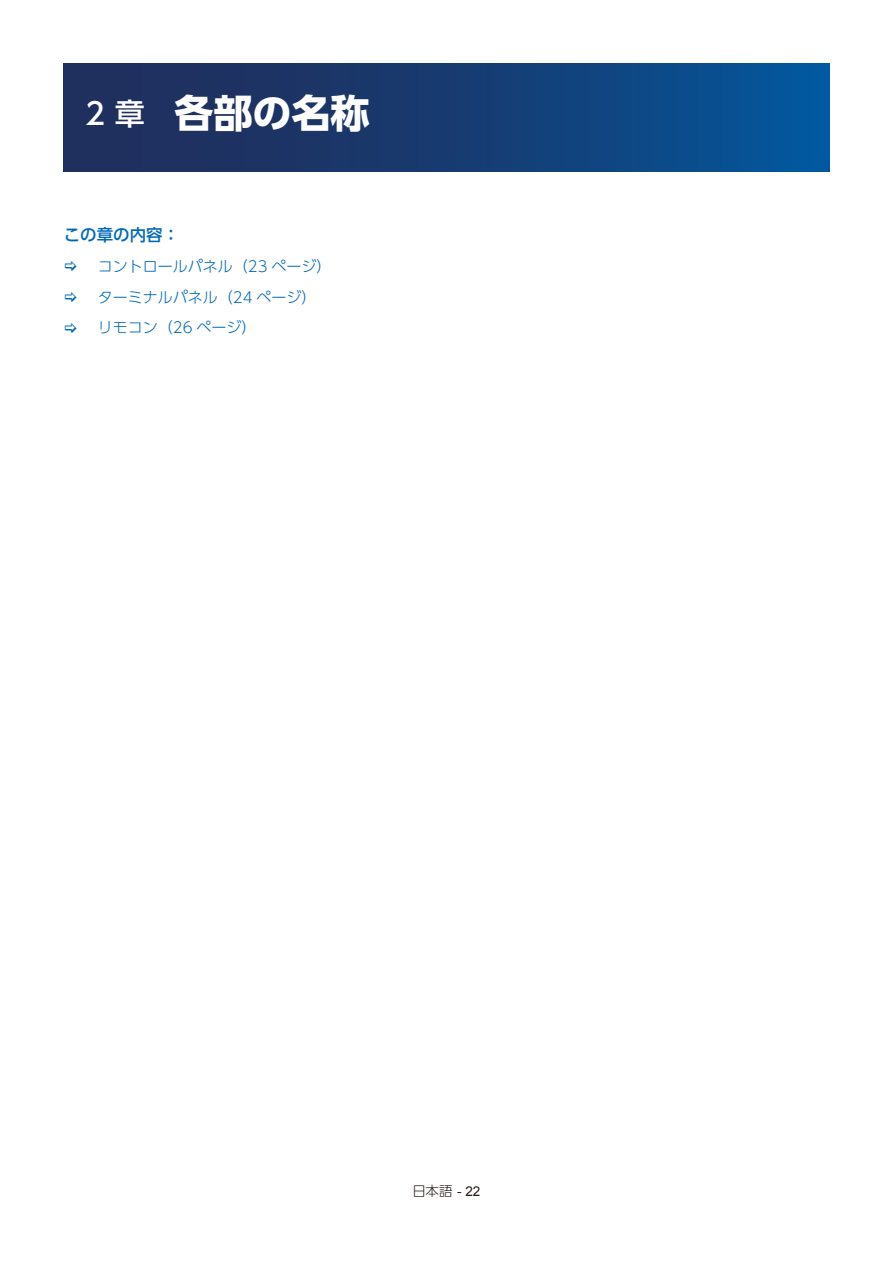
<style>
.page{position:relative;width:893px;height:1263px;background:#fff}
.page>*{position:absolute;margin:0;border:0;box-sizing:border-box;transform-origin:0 0}
.t1{font:700 39px "UD Shin Go Pro";color:#fff}
.t2{font:500 16.5px "UD Shin Go Pro";color:#0069b7}
.t3{font:300 15px/30.8px "UD Shin Go Pro";color:#0069b7}
.t4{font:300 13.5px "UD Shin Go Pro";color:#231916}
.s1{font-weight:500;font-size:30px}
.s2{font-family:"Arial";font-weight:400}
</style>
<div class="page">
<div style="left:64px;top:64px;width:765px;height:107px;background:linear-gradient(to right,#242954,#055497)"></div>
<h1 class="t1" style="left:85px;top:82px;width:286px"><span class="s1">2 章</span> 各部の名称</h1>
<p class="t2" style="left:64px;top:221px;width:117px">この章の内容：</p>
<p class="t3" style="left:98px;top:250px;width:235px">コントロールパネル（23 ページ）ターミナルパネル（24 ページ）リモコン（26 ページ）</p>
<p class="t4" style="left:412px;top:1180px;width:69px">日本語 <span class="s2">- 22</span></p>
</div>
